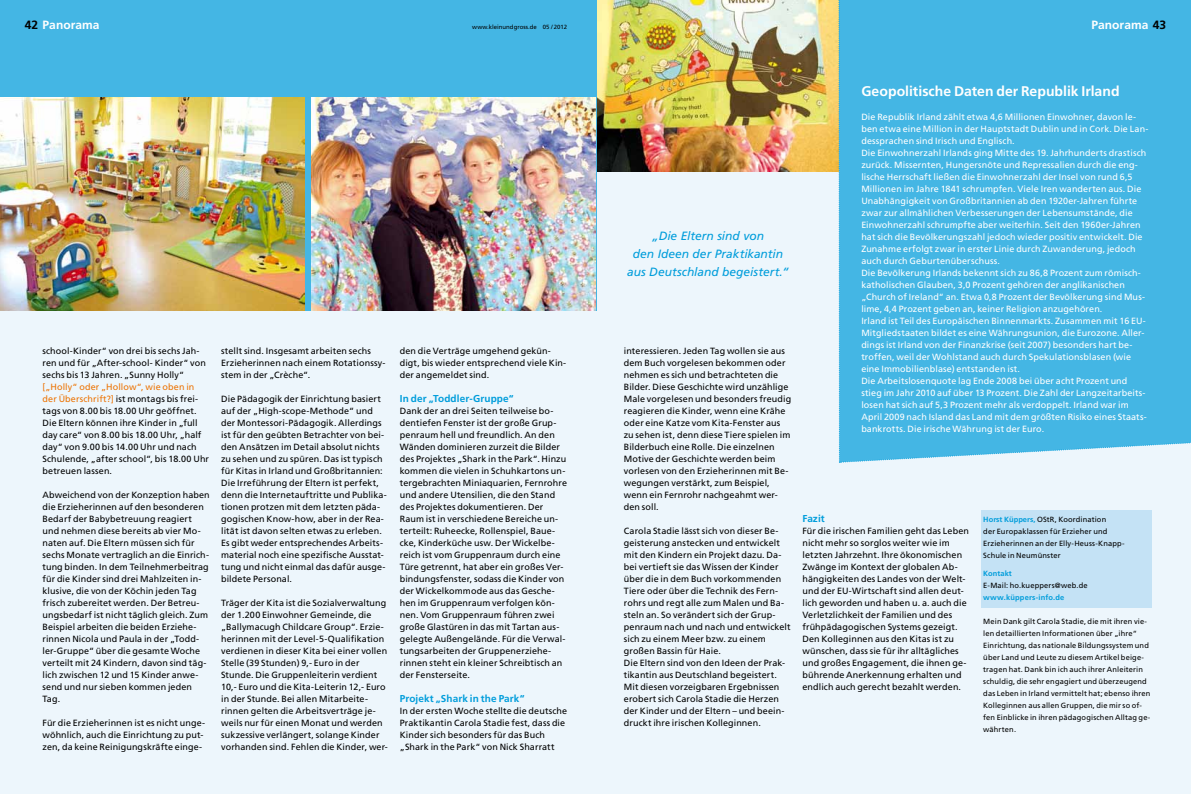
<style>
.page{position:relative;width:1191px;height:794px;background:#fff}
.page>*{position:absolute;margin:0;border:0;box-sizing:border-box;transform-origin:0 0}
.t1{font:700 14px "Frutiger LT Std";color:#fff}
.t2{font:italic 12px/18px "Frutiger LT Std";color:#009ddb;text-align:center}
.t3{font:700 12px "Frutiger LT Std";letter-spacing:.005em;color:#fff}
.t4{font:700 10px "Frutiger LT Std";letter-spacing:.01em;color:#009ddb}
.t5{font:9px/12px "Frutiger LT Std";letter-spacing:.01em;color:#000}
.t6{font:9px/12px "Frutiger LT Std";letter-spacing:.01em;color:#fff}
.t7{font:7.5px/12px "Frutiger LT Std";letter-spacing:.02em;color:#000}
.t8{font:700 7.5px "Frutiger LT Std";letter-spacing:.015em;color:#009ddb}
.t9{font:6px "Frutiger LT Std";letter-spacing:.005em;color:#000}
.s1{color:#000}
.s2{color:#ec7405}
.s3{font-weight:700;color:#009ddb}
</style>
<div class="page">
<div style="left:595px;top:0;width:596px;height:794px;background:#edf6fc"></div>
<div style="left:0;top:0;width:595px;height:794px;background:#edf6fc"></div>
<img style="left:597px;top:0;width:241px;height:171px">
<div style="left:838px;top:0;width:353px;height:463px;background:#44b6e4"></div>
<div style="left:981px;top:510px;width:170px;height:97px;background:#c4e2f5"></div>
<div style="left:0;top:0;width:596px;height:310px;background:#44b6e4"></div>
<img style="left:0;top:97px;width:305px;height:213px">
<img style="left:311px;top:97px;width:284px;height:213px">
<h2 class="t3" style="left:25px;top:18px;width:76px"><span class="s1">42</span> Panorama</h2>
<p class="t9" style="left:472px;top:24px;width:96px">www.kleinundgross.de 05 /2012</p>
<h2 class="t3" style="left:1091px;top:18px;width:76px">Panorama <span class="s1">43</span></h2>
<p class="t5" style="left:43px;top:345px;width:165px">school-Kinder“ von drei bis sechs Jah&shy;ren und für „After-school- Kinder“ von sechs bis 13 Jahren. „Sunny Holly“</p>
<p class="t5" style="left:43px;top:381px;width:168px"><span class="s2">[„Holly“ oder „Hollow“, wie oben in der Überschrift?]</span> ist montags bis frei&shy;tags von 8.00 bis 18.00 Uhr geöffnet.<br>Die Eltern können ihre Kinder in „full day care“ von 8.00 bis 18.00 Uhr, „half day“ von 9.00 bis 14.00 Uhr und nach Schulende, „after school“, bis 18.00 Uhr betreuen lassen.</p>
<p class="t5" style="left:43px;top:489px;width:169px">Abweichend von der Konzeption haben die Erzieherinnen auf den besonderen Bedarf der Babybetreuung reagiert und nehmen diese bereits ab vier Mo&shy;naten auf. Die Eltern müssen sich für sechs Monate vertraglich an die Einrich&shy;tung binden. In dem Teilnehmerbeitrag für die Kinder sind drei Mahlzeiten in&shy;klusive, die von der Köchin jeden Tag frisch zubereitet werden. Der Betreu&shy;ungsbedarf ist nicht täglich gleich. Zum Beispiel arbeiten die beiden Erziehe&shy;rinnen Nicola und Paula in der „Todd&shy;ler-Gruppe“ über die gesamte Woche verteilt mit 24 Kindern, davon sind täg&shy;lich zwischen 12 und 15 Kinder anwe&shy;send und nur sieben kommen jeden Tag.</p>
<p class="t5" style="left:43px;top:717px;width:164px">Für die Erzieherinnen ist es nicht unge&shy;wöhnlich, auch die Einrichtung zu put&shy;zen, da keine Reinigungskräfte einge-</p>
<p class="t5" style="left:221px;top:345px;width:166px">stellt sind. Insgesamt arbeiten sechs<br>Erzieherinnen nach einem Rotationssy&shy;stem in der „Crèche“.</p>
<p class="t5" style="left:221px;top:393px;width:167px">Die Pädagogik der Einrichtung basiert auf der „High-scope-Methode“ und der Montessori-Pädagogik. Allerdings ist für den geübten Betrachter von bei&shy;den Ansätzen im Detail absolut nichts zu sehen und zu spüren. Das ist typisch für Kitas in Irland und Großbritannien:<br>Die Irreführung der Eltern ist perfekt, denn die Internetauftritte und Publika&shy;tionen protzen mit dem letzten päda&shy;gogischen Know-how, aber in der Rea&shy;lität ist davon selten etwas zu erleben.<br>Es gibt weder entsprechendes Arbeits&shy;material noch eine spezifische Ausstat&shy;tung und nicht einmal das dafür ausge&shy;bildete Personal.</p>
<p class="t5" style="left:221px;top:597px;width:168px">Träger der Kita ist die Sozialverwaltung der 1.200 Einwohner Gemeinde, die „Ballymacugh Childcare Group“. Erzie&shy;herinnen mit der Level-5-Qualifikation verdienen in dieser Kita bei einer vollen Stelle (39 Stunden) 9,- Euro in der Stunde. Die Gruppenleiterin verdient 10,- Euro und die Kita-Leiterin 12,- Euro in der Stunde. Bei allen Mitarbeite&shy;rinnen gelten die Arbeitsverträge je&shy;weils nur für einen Monat und werden sukzessive verlängert, solange Kinder vorhanden sind. Fehlen die Kinder, wer-</p>
<p class="t5" style="left:400px;top:345px;width:168px">den die Verträge umgehend gekün&shy;digt, bis wieder entsprechend viele Kin&shy;der angemeldet sind.</p>
<p class="t4" style="left:400px;top:393px;width:115px">In der „Toddler-Gruppe“</p>
<p class="t5" style="left:400px;top:405px;width:169px">Dank der an drei Seiten teilweise bo&shy;dentiefen Fenster ist der große Grup&shy;penraum hell und freundlich. An den Wänden dominieren zurzeit die Bilder des Projektes „Shark in the Park“. Hinzu kommen die vielen in Schuhkartons un&shy;tergebrachten Miniaquarien, Fernrohre und andere Utensilien, die den Stand des Projektes dokumentieren. Der Raum ist in verschiedene Bereiche un&shy;terteilt: Ruheecke, Rollenspiel, Baue&shy;cke, Kinderküche usw. Der Wickelbe&shy;reich ist vom Gruppenraum durch eine Türe getrennt, hat aber ein großes Ver&shy;bindungsfenster, sodass die Kinder von der Wickelkommode aus das Gesche&shy;hen im Gruppenraum verfolgen kön&shy;nen. Vom Gruppenraum führen zwei große Glastüren in das mit Tartan aus&shy;gelegte Außengelände. Für die Verwal&shy;tungsarbeiten der Gruppenerziehe&shy;rinnen steht ein kleiner Schreibtisch an der Fensterseite.</p>
<p class="t4" style="left:400px;top:693px;width:126px">Projekt „Shark in the Park“</p>
<p class="t5" style="left:400px;top:705px;width:169px">In der ersten Woche stellte die deutsche Praktikantin Carola Stadie fest, dass die Kinder sich besonders für das Buch „Shark in the Park“ von Nick Sharratt</p>
<h2 class="t2" style="left:627px;top:227px;width:163px">„Die Eltern sind von<br>den Ideen der Praktikantin aus Deutschland begeistert.“</h2>
<p class="t5" style="left:624px;top:345px;width:169px">interessieren. Jeden Tag wollen sie aus dem Buch vorgelesen bekommen oder nehmen es sich und betrachteten die Bilder. Diese Geschichte wird unzählige Male vorgelesen und besonders freudig reagieren die Kinder, wenn eine Krähe oder eine Katze vom Kita-Fenster aus zu sehen ist, denn diese Tiere spielen im Bilderbuch eine Rolle. Die einzelnen Motive der Geschichte werden beim vorlesen von den Erzieherinnen mit Be&shy;wegungen verstärkt, zum Beispiel, wenn ein Fernrohr nachgeahmt wer&shy;den soll.</p>
<p class="t5" style="left:624px;top:525px;width:168px">Carola Stadie lässt sich von dieser Be&shy;geisterung anstecken und entwickelt mit den Kindern ein Projekt dazu. Da&shy;bei vertieft sie das Wissen der Kinder über die in dem Buch vorkommenden Tiere oder über die Technik des Fern&shy;rohrs und regt alle zum Malen und Ba&shy;steln an. So verändert sich der Grup&shy;penraum nach und nach und entwickelt sich zu einem Meer bzw. zu einem großen Bassin für Haie.<br>Die Eltern sind von den Ideen der Prak&shy;tikantin aus Deutschland begeistert.<br>Mit diesen vorzeigbaren Ergebnissen erobert sich Carola Stadie die Herzen der Kinder und der Eltern – und beein&shy;druckt ihre irischen Kolleginnen.</p>
<h1 class="t1" style="left:861px;top:83px;width:260px">Geopolitische Daten der Republik Irland</h1>
<p class="t6" style="left:861px;top:111px;width:288px">Die Republik Irland zählt etwa 4,6 Millionen Einwohner, davon le&shy;ben etwa eine Million in der Hauptstadt Dublin und in Cork. Die Lan&shy;dessprachen sind Irisch und Englisch.<br>Die Einwohnerzahl Irlands ging Mitte des 19. Jahrhunderts drastisch zurück. Missernten, Hungersnöte und Repressalien durch die eng&shy;lische Herrschaft ließen die Einwohnerzahl der Insel von rund 6,5<br>Millionen im Jahre 1841 schrumpfen. Viele Iren wanderten aus. Die Unabhängigkeit von Großbritannien ab den 1920er-Jahren führte zwar zur allmählichen Verbesserungen der Lebensumstände, die Einwohnerzahl schrumpfte aber weiterhin. Seit den 1960er-Jahren hat sich die Bevölkerungszahl jedoch wieder positiv entwickelt. Die Zunahme erfolgt zwar in erster Linie durch Zuwanderung, jedoch auch durch Geburtenüberschuss.<br>Die Bevölkerung Irlands bekennt sich zu 86,8 Prozent zum römisch&shy;katholischen Glauben, 3,0 Prozent gehören der anglikanischen „Church of Ireland“ an. Etwa 0,8 Prozent der Bevölkerung sind Mus&shy;lime, 4,4 Prozent geben an, keiner Religion anzugehören.<br>Irland ist Teil des Europäischen Binnenmarkts. Zusammen mit 16 EU-Mitgliedstaaten bildet es eine Währungsunion, die Eurozone. Aller&shy;dings ist Irland von der Finanzkrise (seit 2007) besonders hart be&shy;troffen, weil der Wohlstand auch durch Spekulationsblasen (wie eine Immobilienblase) entstanden ist.<br>Die Arbeitslosenquote lag Ende 2008 bei über acht Prozent und stieg im Jahr 2010 auf über 13 Prozent. Die Zahl der Langzeitarbeits&shy;losen hat sich auf 5,3 Prozent mehr als verdoppelt. Irland war im April 2009 nach Island das Land mit dem größten Risiko eines Staats&shy;bankrotts. Die irische Währung ist der Euro.</p>
<p class="t4" style="left:802px;top:513px;width:24px">Fazit</p>
<p class="t5" style="left:802px;top:525px;width:168px">Für die irischen Familien geht das Leben nicht mehr so sorglos weiter wie im letzten Jahrzehnt. Ihre ökonomischen Zwänge im Kontext der globalen Ab&shy;hängigkeiten des Landes von der Welt&shy;und der EU-Wirtschaft sind allen deut&shy;lich geworden und haben u. a. auch die Verletzlichkeit der Familien und des frühpädagogischen Systems gezeigt.<br>Den Kolleginnen aus den Kitas ist zu wünschen, dass sie für ihr alltägliches und großes Engagement, die ihnen ge&shy;bührende Anerkennung erhalten und endlich auch gerecht bezahlt werden.</p>
<p class="t7" style="left:983px;top:513px;width:143px"><span class="s3">Horst Küppers,</span> OStR, Koordination<br>der Europaklassen für Erzieher und Erzieherinnen an der Elly-Heuss-Knapp-Schule in Neumünster</p>
<p class="t8" style="left:983px;top:569px;width:30px">Kontakt</p>
<p class="t7" style="left:983px;top:579px;width:106px">E-Mail: ho.kueppers@web.de</p>
<p class="t8" style="left:983px;top:593px;width:82px">www.küppers-info.de</p>
<p class="t7" style="left:983px;top:615px;width:169px">Mein Dank gilt Carola Stadie, die mit ihren vie&shy;len detaillierten Informationen über „ihre“ Einrichtung, das nationale Bildungssystem und über Land und Leute zu diesem Artikel beige&shy;tragen hat. Dank bin ich auch ihrer Anleiterin schuldig, die sehr engagiert und überzeugend das Leben in Irland vermittelt hat; ebenso ihren Kolleginnen aus allen Gruppen, die mir so of&shy;fen Einblicke in ihren pädagogischen Alltag ge&shy;währten.</p>
</div>
